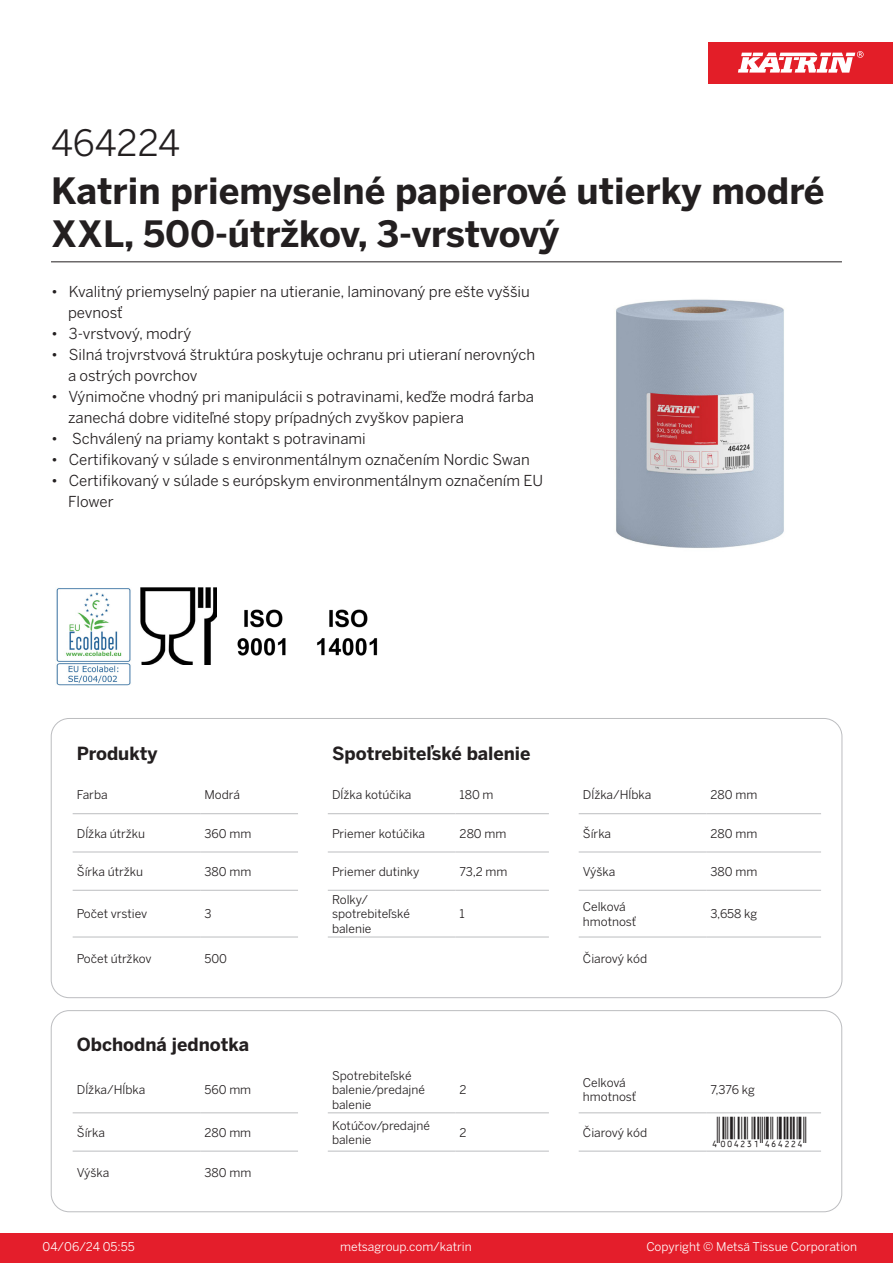
<style>
.page{position:relative;width:893px;height:1263px;background:#fff}
.page>*{position:absolute;margin:0;border:0;box-sizing:border-box;transform-origin:0 0}
.Product_Name{font:700 36px/43.2px "Benton Sans";color:#231f20}
.External_material_co{font:36px "Benton Sans";color:#231f20}
.T_EAN{font:30px "Viisas EAN Matala";color:#231f20}
.T_TableHeader{font:700 18px "Benton Sans";color:#231f20}
.MarketingBullets{font:15px/21px "Benton Sans";color:#231f20}
.T_TableBody{font:12px/14.4px "Benton Sans";color:#231f20}
.t1{font:12px "Benton Sans";color:#fff}
</style>
<div class="page">
<div style="left:0;top:1233px;width:893px;height:30px;background:#e41e2b"></div>
<div style="left:708px;top:43px;width:185px;height:41px;background:#e31e28"></div>
<svg style="left:738px;top:51px;width:126px;height:22px"></svg>
<hr style="left:73px;top:813px;width:127px;height:1px;background:#bcbdc0">
<hr style="left:200px;top:813px;width:98px;height:1px;background:#bcbdc0">
<hr style="left:328px;top:813px;width:127px;height:1px;background:#bcbdc0">
<hr style="left:455px;top:813px;width:94px;height:1px;background:#bcbdc0">
<hr style="left:579px;top:813px;width:127px;height:1px;background:#bcbdc0">
<hr style="left:706px;top:813px;width:115px;height:1px;background:#bcbdc0">
<hr style="left:73px;top:852px;width:127px;height:1px;background:#bcbdc0">
<hr style="left:200px;top:852px;width:98px;height:1px;background:#bcbdc0">
<hr style="left:328px;top:852px;width:127px;height:1px;background:#bcbdc0">
<hr style="left:455px;top:852px;width:94px;height:1px;background:#bcbdc0">
<hr style="left:579px;top:852px;width:127px;height:1px;background:#bcbdc0">
<hr style="left:706px;top:852px;width:115px;height:1px;background:#bcbdc0">
<hr style="left:73px;top:890px;width:127px;height:1px;background:#bcbdc0">
<hr style="left:200px;top:890px;width:98px;height:1px;background:#bcbdc0">
<hr style="left:328px;top:890px;width:127px;height:1px;background:#bcbdc0">
<hr style="left:455px;top:890px;width:94px;height:1px;background:#bcbdc0">
<hr style="left:579px;top:890px;width:127px;height:1px;background:#bcbdc0">
<hr style="left:706px;top:890px;width:115px;height:1px;background:#bcbdc0">
<hr style="left:73px;top:937px;width:127px;height:1px;background:#bcbdc0">
<hr style="left:200px;top:937px;width:98px;height:1px;background:#bcbdc0">
<hr style="left:328px;top:937px;width:127px;height:1px;background:#bcbdc0">
<hr style="left:455px;top:937px;width:94px;height:1px;background:#bcbdc0">
<hr style="left:579px;top:937px;width:127px;height:1px;background:#bcbdc0">
<hr style="left:706px;top:937px;width:115px;height:1px;background:#bcbdc0">
<hr style="left:73px;top:1112px;width:127px;height:1px;background:#bcbdc0">
<hr style="left:200px;top:1112px;width:98px;height:1px;background:#bcbdc0">
<hr style="left:328px;top:1112px;width:127px;height:1px;background:#bcbdc0">
<hr style="left:455px;top:1112px;width:94px;height:1px;background:#bcbdc0">
<hr style="left:579px;top:1112px;width:127px;height:1px;background:#bcbdc0">
<hr style="left:706px;top:1112px;width:115px;height:1px;background:#bcbdc0">
<hr style="left:73px;top:1151px;width:127px;height:1px;background:#bcbdc0">
<hr style="left:200px;top:1151px;width:98px;height:1px;background:#bcbdc0">
<hr style="left:328px;top:1151px;width:127px;height:1px;background:#bcbdc0">
<hr style="left:455px;top:1151px;width:94px;height:1px;background:#bcbdc0">
<hr style="left:579px;top:1151px;width:127px;height:1px;background:#bcbdc0">
<hr style="left:706px;top:1151px;width:115px;height:1px;background:#bcbdc0">
<div style="left:51px;top:1010px;width:791px;height:202px;border:1px solid #bcbdc0;border-radius:18px"></div>
<img style="left:616px;top:299px;width:168px;height:249px">
<img style="left:56px;top:588px;width:75px;height:98px">
<img style="left:140px;top:587px;width:77px;height:77px">
<img style="left:237px;top:609px;width:49px;height:47px">
<img style="left:317px;top:609px;width:61px;height:47px">
<hr style="left:51px;top:261px;width:791px;height:1px;background:#231f20">
<p class="External_material_co" style="left:51px;top:121px;width:130px">464224</p>
<p class="Product_Name" style="left:51px;top:170px;width:775px">Katrin priemyselné papierové utierky modré<br>XXL, 500-útržkov, 3-vrstvový</p>
<p class="MarketingBullets" style="left:68px;top:281px;width:463px;text-indent:-17px">• Kvalitný priemyselný papier na utieranie, laminovaný pre ešte vyššiu pevnosť</p>
<p class="MarketingBullets" style="left:51px;top:323px;width:142px">• 3-vrstvový, modrý</p>
<p class="MarketingBullets" style="left:68px;top:344px;width:469px;text-indent:-17px">• Silná trojvrstvová štruktúra poskytuje ochranu pri utieraní nerovných a ostrých povrchov</p>
<p class="MarketingBullets" style="left:68px;top:386px;width:467px;text-indent:-17px">• Výnimočne vhodný pri manipulácii s potravinami, keďže modrá farba zanechá dobre viditeľné stopy prípadných zvyškov papiera</p>
<p class="MarketingBullets" style="left:51px;top:428px;width:316px">• Schválený na priamy kontakt s potravinami</p>
<p class="MarketingBullets" style="left:51px;top:449px;width:480px">• Certifikovaný v súlade s environmentálnym označením Nordic Swan</p>
<p class="MarketingBullets" style="left:68px;top:470px;width:477px;text-indent:-17px">• Certifikovaný v súlade s európskym environmentálnym označením EU<br>Flower</p>
<p class="T_TableHeader" style="left:77px;top:742px;width:82px">Produkty</p>
<p class="T_TableHeader" style="left:332px;top:742px;width:200px">Spotrebiteľské balenie</p>
<p class="T_TableBody" style="left:77px;top:788px;width:32px">Farba</p>
<p class="T_TableBody" style="left:204px;top:788px;width:37px">Modrá</p>
<p class="T_TableBody" style="left:332px;top:788px;width:81px">Dĺžka kotúčika</p>
<p class="T_TableBody" style="left:460px;top:788px;width:35px">180 m</p>
<p class="T_TableBody" style="left:583px;top:788px;width:70px">Dĺžka/Hĺbka</p>
<p class="T_TableBody" style="left:710px;top:788px;width:48px">280 mm</p>
<p class="T_TableBody" style="left:77px;top:826px;width:70px">Dĺžka útržku</p>
<p class="T_TableBody" style="left:204px;top:826px;width:48px">360 mm</p>
<p class="T_TableBody" style="left:332px;top:826px;width:95px">Priemer kotúčika</p>
<p class="T_TableBody" style="left:460px;top:826px;width:48px">280 mm</p>
<p class="T_TableBody" style="left:583px;top:826px;width:30px">Šírka</p>
<p class="T_TableBody" style="left:710px;top:826px;width:48px">280 mm</p>
<p class="T_TableBody" style="left:77px;top:864px;width:68px">Šírka útržku</p>
<p class="T_TableBody" style="left:204px;top:864px;width:48px">380 mm</p>
<p class="T_TableBody" style="left:332px;top:864px;width:89px">Priemer dutinky</p>
<p class="T_TableBody" style="left:460px;top:864px;width:49px">73,2 mm</p>
<p class="T_TableBody" style="left:583px;top:864px;width:34px">Výška</p>
<p class="T_TableBody" style="left:710px;top:864px;width:48px">380 mm</p>
<p class="T_TableBody" style="left:77px;top:907px;width:72px">Počet vrstiev</p>
<p class="T_TableBody" style="left:204px;top:907px;width:9px">3</p>
<p class="T_TableBody" style="left:332px;top:892px;width:38px">Rolky/</p>
<p class="T_TableBody" style="left:332px;top:907px;width:79px">spotrebiteľské balenie</p>
<p class="T_TableBody" style="left:460px;top:907px;width:7px">1</p>
<p class="T_TableBody" style="left:583px;top:900px;width:44px">Celková</p>
<p class="T_TableBody" style="left:583px;top:914px;width:55px">hmotnosť</p>
<p class="T_TableBody" style="left:710px;top:907px;width:48px">3,658 kg</p>
<p class="T_TableBody" style="left:77px;top:951px;width:76px">Počet útržkov</p>
<p class="T_TableBody" style="left:204px;top:951px;width:24px">500</p>
<p class="T_TableBody" style="left:583px;top:951px;width:66px">Čiarový kód</p>
<p class="T_TableHeader" style="left:77px;top:1033px;width:174px">Obchodná jednotka</p>
<p class="T_TableBody" style="left:77px;top:1083px;width:70px">Dĺžka/Hĺbka</p>
<p class="T_TableBody" style="left:204px;top:1083px;width:48px">560 mm</p>
<p class="T_TableBody" style="left:332px;top:1068px;width:94px">Spotrebiteľské balenie/predajné balenie</p>
<p class="T_TableBody" style="left:460px;top:1083px;width:9px">2</p>
<p class="T_TableBody" style="left:583px;top:1075px;width:44px">Celková</p>
<p class="T_TableBody" style="left:583px;top:1090px;width:55px">hmotnosť</p>
<p class="T_TableBody" style="left:710px;top:1083px;width:46px">7,376 kg</p>
<p class="T_TableBody" style="left:77px;top:1125px;width:30px">Šírka</p>
<p class="T_TableBody" style="left:204px;top:1125px;width:48px">280 mm</p>
<p class="T_TableBody" style="left:332px;top:1118px;width:99px">Kotúčov/predajné balenie</p>
<p class="T_TableBody" style="left:460px;top:1125px;width:9px">2</p>
<p class="T_TableBody" style="left:583px;top:1125px;width:66px">Čiarový kód</p>
<p class="T_EAN" style="left:710px;top:1116px;width:97px">*4004231464224*</p>
<p class="T_TableBody" style="left:77px;top:1165px;width:34px">Výška</p>
<p class="T_TableBody" style="left:204px;top:1165px;width:48px">380 mm</p>
<p class="t1" style="left:43px;top:1239px;width:94px">04/06/24 05:55</p>
<p class="t1" style="left:340px;top:1239px;width:133px">metsagroup.com/katrin</p>
<p class="t1" style="left:646px;top:1239px;width:212px">Copyright © Metsä Tissue Corporation</p>
</div>
